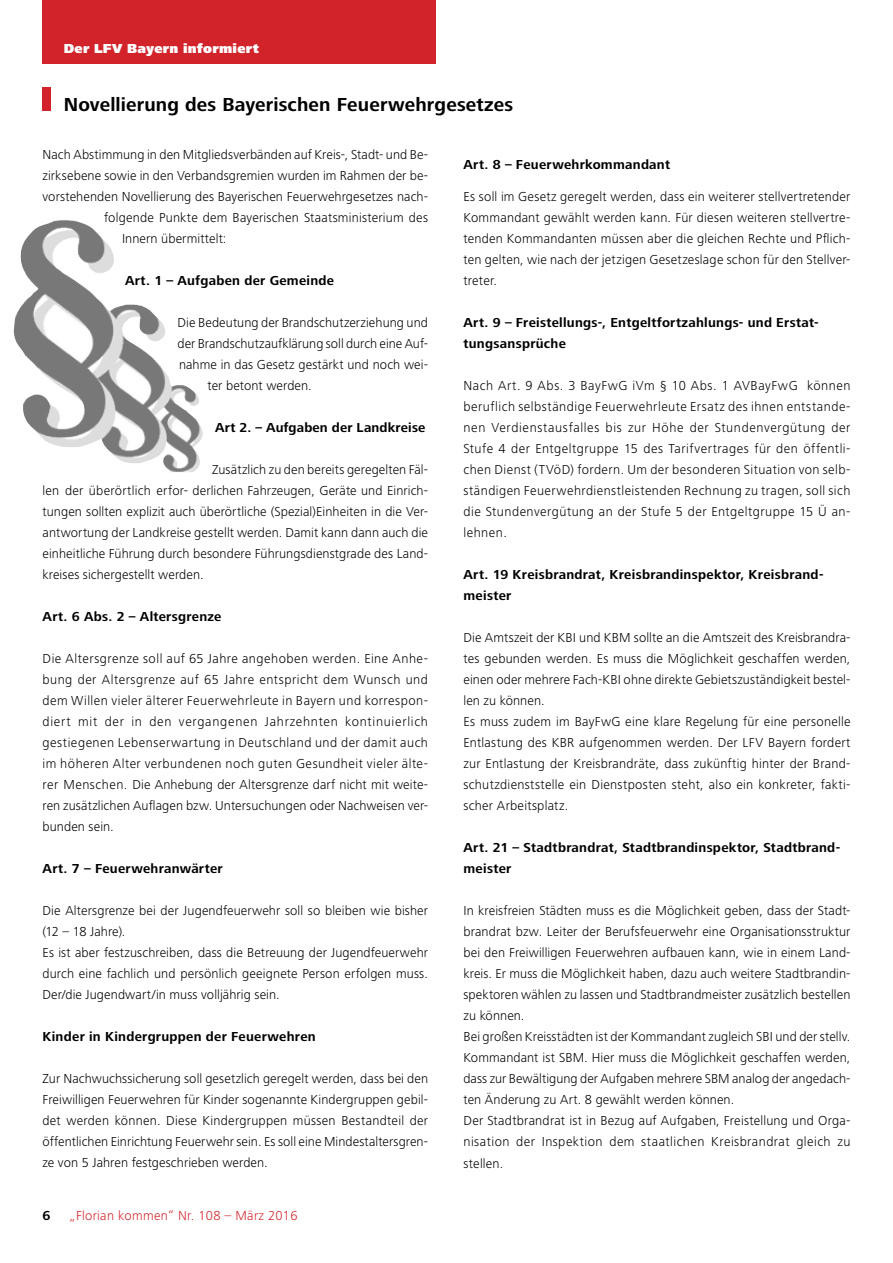
<style>
.page{position:relative;width:893px;height:1263px;background:#fff}
.page>*{position:absolute;margin:0;border:0;box-sizing:border-box;transform-origin:0 0}
.t1{font:700 19.5px "Frutiger Next LT";letter-spacing:.01em;color:#000}
.t2{font:300 13.5px/21px "Frutiger Next LT";letter-spacing:.01em;color:#000;text-align:justify}
.t3{font:700 13.5px/21px "Frutiger Next LT";letter-spacing:.02em;color:#000}
.t4{font:300 13.5px "Frutiger Next LT";letter-spacing:.02em;color:#d2232a}
.t5{font:900 13.5px "Frutiger Next LT";letter-spacing:.02em;color:#fff}
</style>
<div class="page">
<div style="left:43px;top:0;width:393px;height:64px;background:#d2232a"></div>
<div style="left:43px;top:87px;width:8px;height:24px;background:#d2232a"></div>
<img style="left:13px;top:220px;width:190px;height:252px">
<p class="t5" style="left:64px;top:41px;width:197px">Der LFV Bayern informiert</p>
<h1 class="t1" style="left:64px;top:93px;width:451px">Novellierung des Bayerischen Feuerwehrgesetzes</h1>
<p class="t2" style="left:43px;top:144px;width:387px">Nach Abstimmung in den Mitgliedsverbänden auf Kreis-, Stadt- und Be-</p>
<p class="t2" style="left:43px;top:165px;width:387px">zirksebene sowie in den Verbandsgremien wurden im Rahmen der be-</p>
<p class="t2" style="left:43px;top:186px;width:387px">vorstehenden Novellierung des Bayerischen Feuerwehrgesetzes nach-</p>
<p class="t2" style="left:104px;top:207px;width:325px">folgende Punkte dem Bayerischen Staatsministerium des</p>
<p class="t2" style="left:122px;top:228px;width:106px">Innern übermittelt:</p>
<p class="t3" style="left:125px;top:270px;width:211px">Art. 1 – Aufgaben der Gemeinde</p>
<p class="t2" style="left:178px;top:312px;width:252px">Die Bedeutung der Brandschutzerziehung und</p>
<p class="t2" style="left:178px;top:333px;width:252px">der Brandschutzaufklärung soll durch eine Auf-</p>
<p class="t2" style="left:179px;top:354px;width:250px">nahme in das Gesetz gestärkt und noch wei-</p>
<p class="t2" style="left:208px;top:375px;width:106px">ter betont werden.</p>
<p class="t3" style="left:215px;top:417px;width:212px">Art 2. – Aufgaben der Landkreise</p>
<p class="t2" style="left:43px;top:459px;width:387px;text-indent:170px">Zusätzlich zu den bereits geregelten Fäl&shy;len der überörtlich erfor- derlichen Fahrzeugen, Geräte und Einrich&shy;tungen sollten explizit auch überörtliche (Spezial)Einheiten in die Ver&shy;antwortung der Landkreise gestellt werden. Damit kann dann auch die einheitliche Führung durch besondere Führungsdienstgrade des Land&shy;kreises sichergestellt werden.</p>
<p class="t3" style="left:43px;top:606px;width:180px">Art. 6 Abs. 2 – Altersgrenze</p>
<p class="t2" style="left:43px;top:648px;width:387px">Die Altersgrenze soll auf 65 Jahre angehoben werden. Eine Anhe&shy;bung der Altersgrenze auf 65 Jahre entspricht dem Wunsch und dem Willen vieler älterer Feuerwehrleute in Bayern und korrespon&shy;diert mit der in den vergangenen Jahrzehnten kontinuierlich gestiegenen Lebenserwartung in Deutschland und der damit auch im höheren Alter verbundenen noch guten Gesundheit vieler älte&shy;rer Menschen. Die Anhebung der Altersgrenze darf nicht mit weite&shy;ren zusätzlichen Auflagen bzw. Untersuchungen oder Nachweisen ver&shy;bunden sein.</p>
<p class="t3" style="left:43px;top:858px;width:182px">Art. 7 – Feuerwehranwärter</p>
<p class="t2" style="left:43px;top:900px;width:387px;text-align:left">Die Altersgrenze bei der Jugendfeuerwehr soll so bleiben wie bisher (12 – 18 Jahre).<br>Es ist aber festzuschreiben, dass die Betreuung der Jugendfeuerwehr durch eine fachlich und persönlich geeignete Person erfolgen muss.<br>Der/die Jugendwart/in muss volljährig sein.</p>
<p class="t3" style="left:43px;top:1026px;width:275px">Kinder in Kindergruppen der Feuerwehren</p>
<p class="t2" style="left:43px;top:1068px;width:387px">Zur Nachwuchssicherung soll gesetzlich geregelt werden, dass bei den Freiwilligen Feuerwehren für Kinder sogenannte Kindergruppen gebil&shy;det werden können. Diese Kindergruppen müssen Bestandteil der öffentlichen Einrichtung Feuerwehr sein. Es soll eine Mindestaltersgren&shy;ze von 5 Jahren festgeschrieben werden.</p>
<p class="t3" style="left:463px;top:154px;width:208px">Art. 8 – Feuerwehrkommandant</p>
<p class="t2" style="left:463px;top:186px;width:388px">Es soll im Gesetz geregelt werden, dass ein weiterer stellvertretender Kommandant gewählt werden kann. Für diesen weiteren stellvertre&shy;tenden Kommandanten müssen aber die gleichen Rechte und Pflich&shy;ten gelten, wie nach der jetzigen Gesetzeslage schon für den Stellver&shy;treter.</p>
<p class="t3" style="left:463px;top:312px;width:357px">Art. 9 – Freistellungs-, Entgeltfortzahlungs- und Erstat&shy;tungsansprüche</p>
<p class="t2" style="left:463px;top:375px;width:388px">Nach Art. 9 Abs. 3 BayFwG iVm § 10 Abs. 1 AVBayFwG können beruflich selbständige Feuerwehrleute Ersatz des ihnen entstande&shy;nen Verdienstausfalles bis zur Höhe der Stundenvergütung der Stufe 4 der Entgeltgruppe 15 des Tarifvertrages für den öffentli&shy;chen Dienst (TVöD) fordern. Um der besonderen Situation von selb&shy;ständigen Feuerwehrdienstleistenden Rechnung zu tragen, soll sich die Stundenvergütung an der Stufe 5 der Entgeltgruppe 15 Ü an&shy;lehnen.</p>
<p class="t3" style="left:463px;top:564px;width:361px">Art. 19 Kreisbrandrat, Kreisbrandinspektor, Kreisbrand&shy;meister</p>
<p class="t2" style="left:463px;top:627px;width:388px;text-align:left">Die Amtszeit der KBI und KBM sollte an die Amtszeit des Kreisbrandra&shy;tes gebunden werden. Es muss die Möglichkeit geschaffen werden, einen oder mehrere Fach-KBI ohne direkte Gebietszuständigkeit bestel&shy;len zu können.<br>Es muss zudem im BayFwG eine klare Regelung für eine personelle Entlastung des KBR aufgenommen werden. Der LFV Bayern fordert zur Entlastung der Kreisbrandräte, dass zukünftig hinter der Brand&shy;schutzdienststelle ein Dienstposten steht, also ein konkreter, fakti&shy;scher Arbeitsplatz.</p>
<p class="t3" style="left:463px;top:837px;width:378px">Art. 21 – Stadtbrandrat, Stadtbrandinspektor, Stadtbrand&shy;meister</p>
<p class="t2" style="left:463px;top:900px;width:388px;text-align:left">In kreisfreien Städten muss es die Möglichkeit geben, dass der Stadt&shy;brandrat bzw. Leiter der Berufsfeuerwehr eine Organisationsstruktur bei den Freiwilligen Feuerwehren aufbauen kann, wie in einem Land&shy;kreis. Er muss die Möglichkeit haben, dazu auch weitere Stadtbrandin&shy;spektoren wählen zu lassen und Stadtbrandmeister zusätzlich bestellen zu können.<br>Bei großen Kreisstädten ist der Kommandant zugleich SBI und der stellv.<br>Kommandant ist SBM. Hier muss die Möglichkeit geschaffen werden, dass zur Bewältigung der Aufgaben mehrere SBM analog der angedach&shy;ten Änderung zu Art. 8 gewählt werden können.<br>Der Stadtbrandrat ist in Bezug auf Aufgaben, Freistellung und Orga&shy;nisation der Inspektion dem staatlichen Kreisbrandrat gleich zu stellen.</p>
<p class="t3" style="left:43px;top:1205px;width:9px">6</p>
<p class="t4" style="left:70px;top:1208px;width:229px">„Florian kommen“ Nr. 108 – März 2016</p>
</div>
